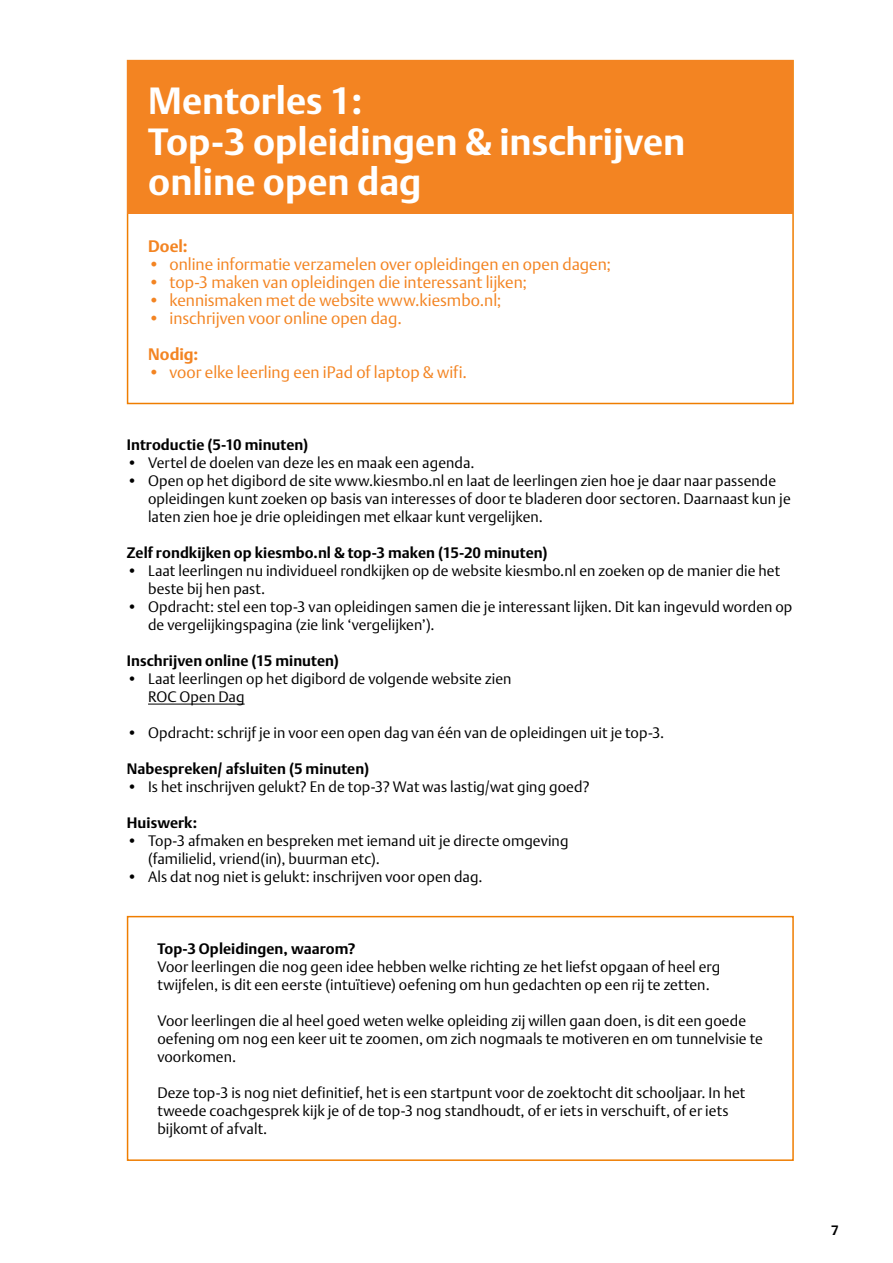
<style>
.page{position:relative;width:893px;height:1263px;background:#fff}
.page>*{position:absolute;margin:0;border:0;box-sizing:border-box;transform-origin:0 0}
.t1{font:700 37.5px/40.5px "DTL Argo T";color:#fff}
.t2{font:300 16.5px "DTL Argo T";letter-spacing:-.005em;color:#f38422}
.t3{font:700 16.5px "DTL Argo T";letter-spacing:.005em;color:#f38422}
.t4{font:300 15px/18px "DTL Argo T";color:#000}
.t5{font:700 15px "DTL Argo T";letter-spacing:.005em;color:#000}
.t6{font:700 13.5px "DTL Argo T";color:#000}
</style>
<div class="page">
<div style="left:127px;top:916px;width:667px;height:245px;border:2px solid #ef7d00"></div>
<hr style="left:148px;top:704px;width:97px;height:1px;background:#000">
<div style="left:128px;top:61px;width:665px;height:153px;background:#f38422"></div>
<h1 class="t1" style="left:148px;top:80px;width:538px">Mentorles 1:<br>Top-3 opleidingen &amp; inschrijven online open dag</h1>
<p class="t3" style="left:148px;top:236px;width:41px">Doel:</p>
<p class="t2" style="left:148px;top:254px;width:464px">• online informatie verzamelen over opleidingen en open dagen;</p>
<p class="t2" style="left:148px;top:272px;width:380px">• top-3 maken van opleidingen die interessant lijken;</p>
<p class="t2" style="left:148px;top:290px;width:355px">• kennismaken met de website www.kiesmbo.nl;</p>
<p class="t2" style="left:148px;top:308px;width:255px">• inschrijven voor online open dag.</p>
<p class="t3" style="left:148px;top:344px;width:52px">Nodig:</p>
<p class="t2" style="left:148px;top:362px;width:320px">• voor elke leerling een iPad of laptop &amp; wifi.</p>
<p class="t5" style="left:127px;top:436px;width:183px">Introductie (5-10 minuten)</p>
<p class="t4" style="left:127px;top:454px;width:349px">• Vertel de doelen van deze les en maak een agenda.</p>
<p class="t4" style="left:148px;top:472px;width:644px;text-indent:-21px">• Open op het digibord de site www.kiesmbo.nl en laat de leerlingen zien hoe je daar naar passende opleidingen kunt zoeken op basis van interesses of door te bladeren door sectoren. Daarnaast kun je laten zien hoe je drie opleidingen met elkaar kunt vergelijken.</p>
<p class="t5" style="left:127px;top:544px;width:422px">Zelf rondkijken op kiesmbo.nl &amp; top-3 maken (15-20 minuten)</p>
<p class="t4" style="left:148px;top:562px;width:634px;text-indent:-21px">• Laat leerlingen nu individueel rondkijken op de website kiesmbo.nl en zoeken op de manier die het beste bij hen past.</p>
<p class="t4" style="left:148px;top:598px;width:646px;text-indent:-21px">• Opdracht: stel een top-3 van opleidingen samen die je interessant lijken. Dit kan ingevuld worden op de vergelijkingspagina (zie link ‘vergelijken’).</p>
<p class="t5" style="left:127px;top:652px;width:214px">Inschrijven online (15 minuten)</p>
<p class="t4" style="left:148px;top:670px;width:365px;text-indent:-21px">• Laat leerlingen op het digibord de volgende website zien<br>ROC Open Dag</p>
<p class="t4" style="left:127px;top:724px;width:539px">• Opdracht: schrijf je in voor een open dag van één van de opleidingen uit je top-3.</p>
<p class="t5" style="left:127px;top:760px;width:244px">Nabespreken/ afsluiten (5 minuten)</p>
<p class="t4" style="left:127px;top:778px;width:464px">• Is het inschrijven gelukt? En de top-3? Wat was lastig/wat ging goed?</p>
<p class="t5" style="left:127px;top:814px;width:72px">Huiswerk:</p>
<p class="t4" style="left:148px;top:832px;width:422px;text-indent:-21px">• Top-3 afmaken en bespreken met iemand uit je directe omgeving (familielid, vriend(in), buurman etc).</p>
<p class="t4" style="left:127px;top:868px;width:357px">• Als dat nog niet is gelukt: inschrijven voor open dag.</p>
<p class="t5" style="left:157px;top:940px;width:200px">Top-3 Opleidingen, waarom?</p>
<p class="t4" style="left:157px;top:958px;width:564px">Voor leerlingen die nog geen idee hebben welke richting ze het liefst opgaan of heel erg twijfelen, is dit een eerste (intuïtieve) oefening om hun gedachten op een rij te zetten.</p>
<p class="t4" style="left:157px;top:1012px;width:607px">Voor leerlingen die al heel goed weten welke opleiding zij willen gaan doen, is dit een goede oefening om nog een keer uit te zoomen, om zich nogmaals te motiveren en om tunnelvisie te voorkomen.</p>
<p class="t4" style="left:157px;top:1084px;width:589px">Deze top-3 is nog niet definitief, het is een startpunt voor de zoektocht dit schooljaar. In het tweede coachgesprek kijk je of de top-3 nog standhoudt, of er iets in verschuift, of er iets bijkomt of afvalt.</p>
<p class="t6" style="left:831px;top:1222px;width:9px">7</p>
</div>
